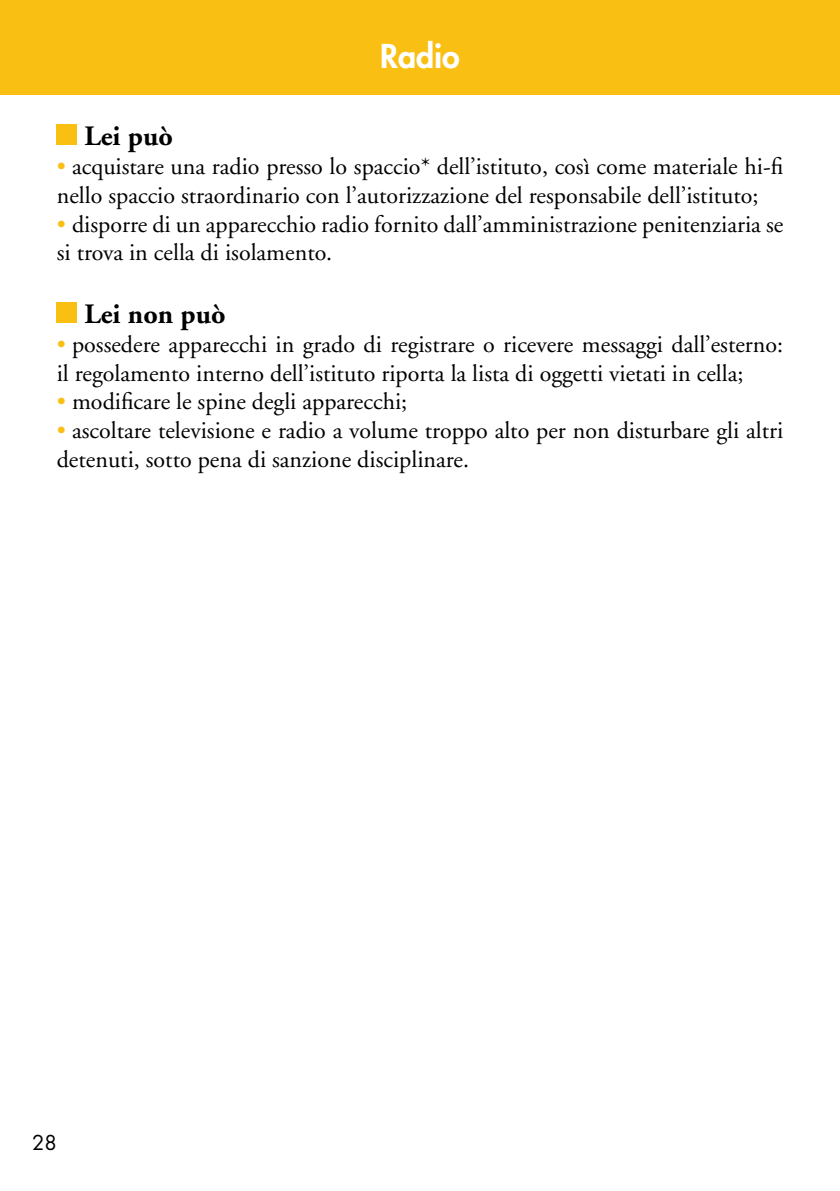
<style>
.page{position:relative;width:840px;height:1191px;background:#fff}
.page>*{position:absolute;margin:0;border:0;box-sizing:border-box;transform-origin:0 0}
.t1{font:800 32px "Futura";color:#fff}
.t2{font:700 28px "Adobe Garamond";color:#000}
.t3{font:24px/28.8px "Adobe Garamond";color:#000}
.t4{font:20px "Futura";color:#000}
.s1{color:#fabf13}
</style>
<div class="page">
<div style="left:0;top:0;width:839px;height:94px;background:#fabf13"></div>
<div style="left:57px;top:125px;width:20px;height:20px;background:#fabf13"></div>
<div style="left:57px;top:302px;width:20px;height:20px;background:#fabf13"></div>
<h1 class="t1" style="left:380px;top:35px;width:81px">Radio</h1>
<p class="t2" style="left:84px;top:121px;width:90px">Lei può</p>
<p class="t3" style="left:57px;top:153px;width:727px"><span class="s1">•</span> acquistare una radio presso lo spaccio* dell’istituto, così come materiale hi-fi nello spaccio straordinario con l’autorizzazione del responsabile dell’istituto;</p>
<p class="t3" style="left:57px;top:210px;width:727px"><span class="s1">•</span> disporre di un apparecchio radio fornito dall’amministrazione penitenziaria se si trova in cella di isolamento.</p>
<p class="t2" style="left:84px;top:299px;width:142px">Lei non può</p>
<p class="t3" style="left:57px;top:330px;width:727px"><span class="s1">•</span> possedere apparecchi in grado di registrare o ricevere messaggi dall’esterno: il regolamento interno dell’istituto riporta la lista di oggetti vietati in cella;</p>
<p class="t3" style="left:57px;top:388px;width:352px"><span class="s1">•</span> modificare le spine degli apparecchi;</p>
<p class="t3" style="left:57px;top:417px;width:727px"><span class="s1">•</span> ascoltare televisione e radio a volume troppo alto per non disturbare gli altri detenuti, sotto pena di sanzione disciplinare.</p>
<p class="t4" style="left:32px;top:1129px;width:26px">28</p>
</div>
